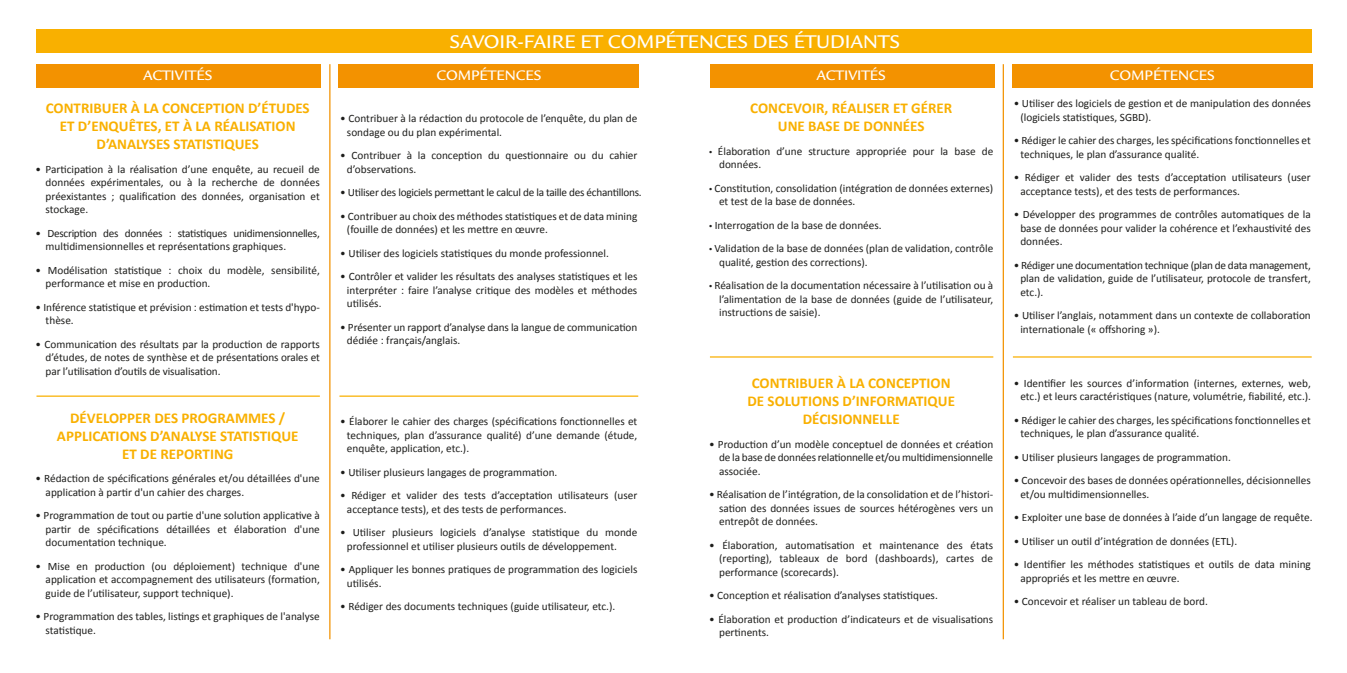
<style>
.page{position:relative;width:1347px;height:673px;background:#fff}
.page>*{position:absolute;margin:0;border:0;box-sizing:border-box;transform-origin:0 0}
.t1{font:500 20px "Legacy Sans Std";color:#fff}
.t2{font:700 15px/18px "Calibri";color:#f9b000;text-align:center}
.t3{font:500 15px "Legacy Sans Std";color:#fff}
.t4{font:11.25px/13.5px "Calibri";color:#1d1d1b}
.t5{font:11.25px/13.5px "Calibri";letter-spacing:-.025em;color:#1d1d1b}
.s1{font-family:"Myriad Pro"}
</style>
<div class="page">
<div style="left:36px;top:64px;width:285px;height:23px;background:#f39200"></div>
<div style="left:339px;top:64px;width:300px;height:23px;background:#f39200"></div>
<div style="left:36px;top:29px;width:1275px;height:24px;background:#f9b000"></div>
<hr style="left:36px;top:395px;width:284px;height:2px;background:#f9b000">
<hr style="left:339px;top:395px;width:299px;height:2px;background:#f9b000">
<hr style="left:329px;top:64px;width:1px;height:575px;background:#f39200">
<div style="left:710px;top:64px;width:284px;height:23px;background:#f39200"></div>
<div style="left:1012px;top:64px;width:300px;height:23px;background:#f39200"></div>
<hr style="left:710px;top:356px;width:283px;height:2px;background:#f9b000">
<hr style="left:1013px;top:356px;width:298px;height:2px;background:#f9b000">
<hr style="left:1003px;top:64px;width:1px;height:575px;background:#f39200">
<h2 class="t3" style="left:143px;top:67px;width:71px">ACTIVITÉS</h2>
<h2 class="t2" style="left:46px;top:99px;width:265px">CONTRIBUER À LA CONCEPTION D’ÉTUDES<br>ET D’ENQUÊTES, ET À LA RÉALISATION<br>D’ANALYSES STATISTIQUES</h2>
<p class="t4" style="left:46px;top:162px;width:276px;text-align:justify;text-indent:-10px">• Participation à la réalisation d’une enquête, au recueil de données expérimentales, ou à la recherche de données préexistantes ; qualification des données, organisation et stockage.</p>
<p class="t5" style="left:46px;top:226px;width:276px;text-indent:-10px">• Description des données : statistiques unidimensionnelles, multidimensionnelles et représentations graphiques.</p>
<p class="t4" style="left:46px;top:263px;width:276px;text-indent:-10px">• Modélisation statistique : choix du modèle, sensibilité, performance et mise en production.</p>
<p class="t4" style="left:46px;top:300px;width:276px;text-indent:-10px">• Inférence statistique et prévision : estimation et tests d'hypo&shy;thèse.</p>
<p class="t4" style="left:46px;top:337px;width:276px;text-align:justify;text-indent:-10px">• Communication des résultats par la production de rapports d’études, de notes de synthèse et de présentations orales et par l’utilisation d’outils de visualisation.</p>
<h2 class="t2" style="left:57px;top:408px;width:243px">DÉVELOPPER DES PROGRAMMES /<br>APPLICATIONS D’ANALYSE STATISTIQUE<br>ET DE REPORTING</h2>
<p class="t4" style="left:46px;top:471px;width:276px;text-indent:-10px">• Rédaction de spécifications générales et/ou détaillées d'une application à partir d'un cahier des charges.</p>
<p class="t4" style="left:46px;top:508px;width:276px;text-align:justify;text-indent:-10px">• Programmation de tout ou partie d'une solution applicative à partir de spécifications détaillées et élaboration d'une documentation technique.</p>
<p class="t4" style="left:46px;top:559px;width:276px;text-align:justify;text-indent:-10px">• Mise en production (ou déploiement) technique d'une application et accompagnement des utilisateurs (formation, guide de l’utilisateur, support technique).</p>
<p class="t4" style="left:46px;top:609px;width:276px;text-indent:-10px">• Programmation des tables, listings et graphiques de l'analyse statistique.</p>
<h1 class="t1" style="left:450px;top:30px;width:451px">SAVOIR-FAIRE ET COMPÉTENCES DES ÉTUDIANTS</h1>
<h2 class="t3" style="left:436px;top:67px;width:106px">COMPÉTENCES</h2>
<p class="t4" style="left:347px;top:111px;width:292px;text-indent:-7px">• Contribuer à la rédaction du protocole de l’enquête, du plan de sondage ou du plan expérimental.</p>
<p class="t4" style="left:347px;top:148px;width:292px;text-indent:-7px">• Contribuer à la conception du questionnaire ou du cahier d’observations.</p>
<p class="t5" style="left:340px;top:185px;width:303px">• Utiliser des logiciels permettant le calcul de la taille des échantillons.</p>
<p class="t4" style="left:347px;top:209px;width:292px;text-indent:-7px">• Contribuer au choix des méthodes statistiques et de data mining (fouille de données) et les mettre en œuvre.</p>
<p class="t4" style="left:340px;top:246px;width:270px">• Utiliser des logiciels statistiques du monde professionnel.</p>
<p class="t4" style="left:347px;top:269px;width:292px;text-align:justify;text-indent:-7px">• Contrôler et valider les résultats des analyses statistiques et les interpréter : faire l’analyse critique des modèles et méthodes utilisés.</p>
<p class="t4" style="left:347px;top:320px;width:292px;text-indent:-7px">• Présenter un rapport d’analyse dans la langue de communication dédiée : français/anglais.</p>
<p class="t4" style="left:347px;top:414px;width:292px;text-align:justify;text-indent:-7px">• Élaborer le cahier des charges (spécifications fonctionnelles et techniques, plan d’assurance qualité) d’une demande (étude, enquête, application, etc.).</p>
<p class="t4" style="left:340px;top:465px;width:219px">• Utiliser plusieurs langages de programmation.</p>
<p class="t4" style="left:347px;top:488px;width:292px;text-indent:-7px">• Rédiger et valider des tests d’acceptation utilisateurs (user acceptance tests), et des tests de performances.</p>
<p class="t4" style="left:347px;top:525px;width:292px;text-indent:-7px">• Utiliser plusieurs logiciels d’analyse statistique du monde professionnel et utiliser plusieurs outils de développement.</p>
<p class="t4" style="left:347px;top:562px;width:292px;text-indent:-7px">• Appliquer les bonnes pratiques de programmation des logiciels utilisés.</p>
<p class="t4" style="left:340px;top:599px;width:277px">• Rédiger des documents techniques (guide utilisateur, etc.).</p>
<h2 class="t3" style="left:816px;top:67px;width:71px">ACTIVITÉS</h2>
<h2 class="t2" style="left:750px;top:99px;width:204px">CONCEVOIR, RÉALISER ET GÉRER<br>UNE BASE DE DONNÉES</h2>
<p class="t4" style="left:719px;top:144px;width:276px;text-indent:-10px"><span class="s1">•</span> Élaboration d’une structure appropriée pour la base de données.</p>
<p class="t4" style="left:719px;top:181px;width:276px;text-indent:-10px"><span class="s1">•</span> Constitution, consolidation (intégration de données externes) et test de la base de données.</p>
<p class="t4" style="left:709px;top:218px;width:174px"><span class="s1">•</span> Interrogation de la base de données.</p>
<p class="t4" style="left:719px;top:241px;width:276px;text-indent:-10px"><span class="s1">•</span> Validation de la base de données (plan de validation, contrôle qualité, gestion des corrections).</p>
<p class="t4" style="left:719px;top:278px;width:276px;text-align:justify;text-indent:-10px"><span class="s1">•</span> Réalisation de la documentation nécessaire à l’utilisation ou à l’alimentation de la base de données (guide de l’utilisateur, instructions de saisie).</p>
<h2 class="t2" style="left:747px;top:374px;width:209px">CONTRIBUER À LA CONCEPTION<br>DE SOLUTIONS D’INFORMATIQUE<br>DÉCISIONNELLE</h2>
<p class="t4" style="left:719px;top:437px;width:276px;text-align:justify;text-indent:-10px">• Production d’un modèle conceptuel de données et création de la base de données relationnelle et/ou multidimensionnelle associée.</p>
<p class="t4" style="left:719px;top:487px;width:276px;text-align:justify;text-indent:-10px">• Réalisation de l’intégration, de la consolidation et de l’histori&shy;sation des données issues de sources hétérogènes vers un entrepôt de données.</p>
<p class="t4" style="left:719px;top:538px;width:276px;text-align:justify;text-indent:-10px">• Élaboration, automatisation et maintenance des états (reporting), tableaux de bord (dashboards), cartes de performance (scorecards).</p>
<p class="t4" style="left:709px;top:588px;width:230px">• Conception et réalisation d’analyses statistiques.</p>
<p class="t4" style="left:719px;top:612px;width:276px;text-indent:-10px">• Élaboration et production d’indicateurs et de visualisations pertinents.</p>
<h2 class="t3" style="left:1110px;top:67px;width:106px">COMPÉTENCES</h2>
<p class="t4" style="left:1020px;top:96px;width:292px;text-indent:-7px">• Utiliser des logiciels de gestion et de manipulation des données (logiciels statistiques, SGBD).</p>
<p class="t4" style="left:1020px;top:133px;width:292px;text-indent:-7px">• Rédiger le cahier des charges, les spécifications fonctionnelles et techniques, le plan d’assurance qualité.</p>
<p class="t4" style="left:1020px;top:170px;width:292px;text-indent:-7px">• Rédiger et valider des tests d’acceptation utilisateurs (user acceptance tests), et des tests de performances.</p>
<p class="t4" style="left:1020px;top:207px;width:292px;text-align:justify;text-indent:-7px">• Développer des programmes de contrôles automatiques de la base de données pour valider la cohérence et l’exhaustivité des données.</p>
<p class="t4" style="left:1020px;top:258px;width:292px;text-align:justify;text-indent:-7px">• Rédiger une documentation technique (plan de data management, plan de validation, guide de l’utilisateur, protocole de transfert, etc.).</p>
<p class="t4" style="left:1020px;top:308px;width:292px;text-indent:-7px">• Utiliser l’anglais, notamment dans un contexte de collaboration internationale (« offshoring »).</p>
<p class="t4" style="left:1014px;top:376px;width:299px;text-align:center">• Identifier les sources d’information (internes, externes, web, etc.) et leurs caractéristiques (nature, volumétrie, fiabilité, etc.).</p>
<p class="t4" style="left:1020px;top:413px;width:292px;text-indent:-7px">• Rédiger le cahier des charges, les spécifications fonctionnelles et techniques, le plan d’assurance qualité.</p>
<p class="t4" style="left:1014px;top:450px;width:219px">• Utiliser plusieurs langages de programmation.</p>
<p class="t4" style="left:1020px;top:473px;width:292px;text-indent:-7px">• Concevoir des bases de données opérationnelles, décisionnelles et/ou multidimensionnelles.</p>
<p class="t4" style="left:1014px;top:510px;width:300px">• Exploiter une base de données à l’aide d’un langage de requête.</p>
<p class="t4" style="left:1014px;top:534px;width:225px">• Utiliser un outil d’intégration de données (ETL).</p>
<p class="t4" style="left:1020px;top:557px;width:292px;text-indent:-7px">• Identifier les méthodes statistiques et outils de data mining appropriés et les mettre en œuvre.</p>
<p class="t4" style="left:1014px;top:594px;width:196px">• Concevoir et réaliser un tableau de bord.</p>
</div>
